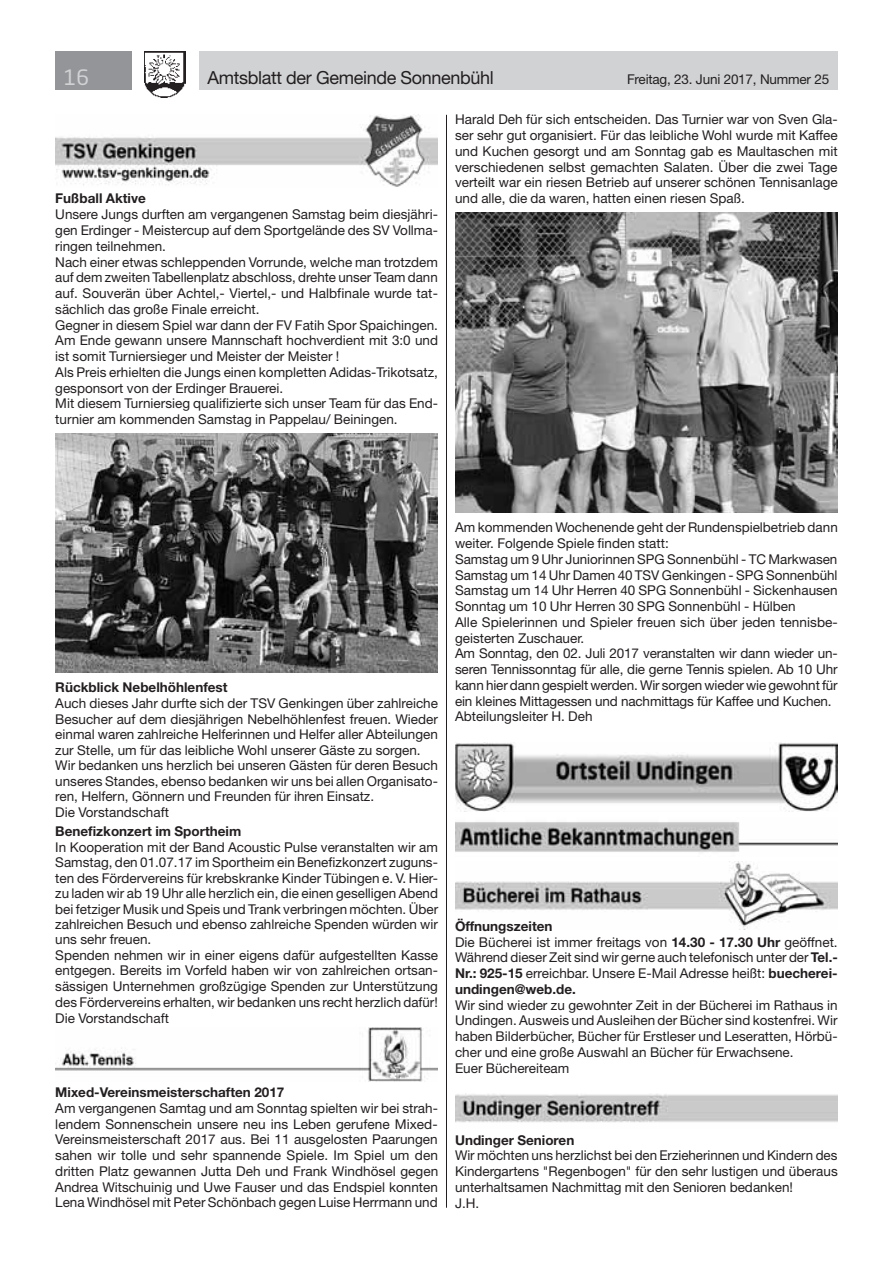
<style>
.page{position:relative;width:893px;height:1263px;background:#fff}
.page>*{position:absolute;margin:0;border:0;box-sizing:border-box;transform-origin:0 0}
.t1{font:21px "Neo Sans Std";color:#d1d2d4}
.t2{font:18px "Helvetica Neue LT Std";letter-spacing:-.02em;color:#231f20}
.t3{font:13.5px/15.8px "Helvetica Neue LT Std";color:#231f20}
.t4{font:700 13.5px "Helvetica Neue LT Std";color:#231f20}
.s1{font-weight:700}
</style>
<div class="page">
<div style="left:199px;top:51px;width:639px;height:38px;background:#d1d2d4"></div>
<div style="left:55px;top:51px;width:77px;height:38px;background:#939598"></div>
<img style="left:145px;top:51px;width:41px;height:47px">
<img style="left:55px;top:115px;width:383px;height:72px">
<img style="left:55px;top:434px;width:383px;height:238px">
<img style="left:55px;top:1028px;width:383px;height:53px">
<img style="left:455px;top:213px;width:383px;height:299px">
<img style="left:455px;top:743px;width:383px;height:69px">
<img style="left:455px;top:822px;width:383px;height:30px">
<img style="left:455px;top:861px;width:383px;height:68px">
<img style="left:455px;top:1094px;width:383px;height:29px">
<hr style="left:446px;top:115px;width:1px;height:1093px;background:#231f20">
<h1 class="t1" style="left:64px;top:64px;width:27px">16</h1>
<h2 class="t2" style="left:207px;top:67px;width:288px">Amtsblatt der Gemeinde Sonnenbühl</h2>
<p class="t3" style="left:627px;top:71px;width:204px">Freitag, 23. Juni 2017, Nummer 25</p>
<p class="t4" style="left:55px;top:190px;width:92px">Fußball Aktive</p>
<p class="t3" style="left:55px;top:206px;width:384px">Unsere Jungs durften am vergangenen Samstag beim diesjähri&shy;gen Erdinger - Meistercup auf dem Sportgelände des SV Vollma&shy;ringen teilnehmen.<br>Nach einer etwas schleppenden Vorrunde, welche man trotzdem auf dem zweiten Tabellenplatz abschloss, drehte unser Team dann auf. Souverän über Achtel,- Viertel,- und Halbfinale wurde tat&shy;sächlich das große Finale erreicht.<br>Gegner in diesem Spiel war dann der FV Fatih Spor Spaichingen.<br>Am Ende gewann unsere Mannschaft hochverdient mit 3:0 und ist somit Turniersieger und Meister der Meister !<br>Als Preis erhielten die Jungs einen kompletten Adidas-Trikotsatz, gesponsort von der Erdinger Brauerei.<br>Mit diesem Turniersieg qualifizierte sich unser Team für das End&shy;turnier am kommenden Samstag in Pappelau/ Beiningen.</p>
<p class="t3" style="left:455px;top:112px;width:384px;text-align:justify">Harald Deh für sich entscheiden. Das Turnier war von Sven Gla&shy;ser sehr gut organisiert. Für das leibliche Wohl wurde mit Kaffee und Kuchen gesorgt und am Sonntag gab es Maultaschen mit verschiedenen selbst gemachten Salaten. Über die zwei Tage verteilt war ein riesen Betrieb auf unserer schönen Tennisanlage und alle, die da waren, hatten einen riesen Spaß.</p>
<p class="t4" style="left:55px;top:679px;width:174px">Rückblick Nebelhöhlenfest</p>
<p class="t3" style="left:55px;top:695px;width:384px">Auch dieses Jahr durfte sich der TSV Genkingen über zahlreiche Besucher auf dem diesjährigen Nebelhöhlenfest freuen. Wieder einmal waren zahlreiche Helferinnen und Helfer aller Abteilungen zur Stelle, um für das leibliche Wohl unserer Gäste zu sorgen.<br>Wir bedanken uns herzlich bei unseren Gästen für deren Besuch unseres Standes, ebenso bedanken wir uns bei allen Organisato&shy;ren, Helfern, Gönnern und Freunden für ihren Einsatz.<br>Die Vorstandschaft</p>
<p class="t4" style="left:55px;top:823px;width:187px">Benefizkonzert im Sportheim</p>
<p class="t3" style="left:55px;top:839px;width:384px">In Kooperation mit der Band Acoustic Pulse veranstalten wir am Samstag, den 01.07.17 im Sportheim ein Benefizkonzert zuguns&shy;ten des Fördervereins für krebskranke Kinder Tübingen e. V. Hier&shy;zu laden wir ab 19 Uhr alle herzlich ein, die einen geselligen Abend bei fetziger Musik und Speis und Trank verbringen möchten. Über zahlreichen Besuch und ebenso zahlreiche Spenden würden wir uns sehr freuen.<br>Spenden nehmen wir in einer eigens dafür aufgestellten Kasse entgegen. Bereits im Vorfeld haben wir von zahlreichen ortsan&shy;sässigen Unternehmen großzügige Spenden zur Unterstützung des Fördervereins erhalten, wir bedanken uns recht herzlich dafür!<br>Die Vorstandschaft</p>
<p class="t4" style="left:55px;top:1084px;width:231px">Mixed-Vereinsmeisterschaften 2017</p>
<p class="t3" style="left:55px;top:1100px;width:384px;text-align:justify">Am vergangenen Samtag und am Sonntag spielten wir bei strah&shy;lendem Sonnenschein unsere neu ins Leben gerufene Mixed-Vereinsmeisterschaft 2017 aus. Bei 11 ausgelosten Paarungen sahen wir tolle und sehr spannende Spiele. Im Spiel um den dritten Platz gewannen Jutta Deh und Frank Windhösel gegen Andrea Witschuinig und Uwe Fauser und das Endspiel konnten Lena Windhösel mit Peter Schönbach gegen Luise Herrmann und</p>
<p class="t3" style="left:455px;top:520px;width:384px">Am kommenden Wochenende geht der Rundenspielbetrieb dann weiter. Folgende Spiele finden statt:<br>Samstag um 9 Uhr Juniorinnen SPG Sonnenbühl - TC Markwasen Samstag um 14 Uhr Damen 40 TSV Genkingen - SPG Sonnenbühl Samstag um 14 Uhr Herren 40 SPG Sonnenbühl - Sickenhausen Sonntag um 10 Uhr Herren 30 SPG Sonnenbühl - Hülben<br>Alle Spielerinnen und Spieler freuen sich über jeden tennisbe&shy;geisterten Zuschauer.<br>Am Sonntag, den 02. Juli 2017 veranstalten wir dann wieder un&shy;seren Tennissonntag für alle, die gerne Tennis spielen. Ab 10 Uhr kann hier dann gespielt werden. Wir sorgen wieder wie gewohnt für ein kleines Mittagessen und nachmittags für Kaffee und Kuchen.<br>Abteilungsleiter H. Deh</p>
<p class="t3" style="left:455px;top:918px;width:384px"><span class="s1">Öffnungszeiten<br></span>Die Bücherei ist immer freitags von <span class="s1">14.30 - 17.30 Uhr</span> geöffnet.<br>Während dieser Zeit sind wir gerne auch telefonisch unter der <span class="s1">Tel.- Nr.: 925-15</span> erreichbar. Unsere E-Mail Adresse heißt: <span class="s1">buecherei&shy;undingen@web.de.</span></p>
<p class="t3" style="left:455px;top:997px;width:384px">Wir sind wieder zu gewohnter Zeit in der Bücherei im Rathaus in Undingen. Ausweis und Ausleihen der Bücher sind kostenfrei. Wir haben Bilderbücher, Bücher für Erstleser und Leseratten, Hörbü&shy;cher und eine große Auswahl an Bücher für Erwachsene.<br>Euer Büchereiteam</p>
<p class="t4" style="left:455px;top:1131px;width:121px">Undinger Senioren</p>
<p class="t3" style="left:455px;top:1147px;width:384px">Wir möchten uns herzlichst bei den Erzieherinnen und Kindern des Kindergartens "Regenbogen" für den sehr lustigen und überaus unterhaltsamen Nachmittag mit den Senioren bedanken!<br>J.H.</p>
</div>
